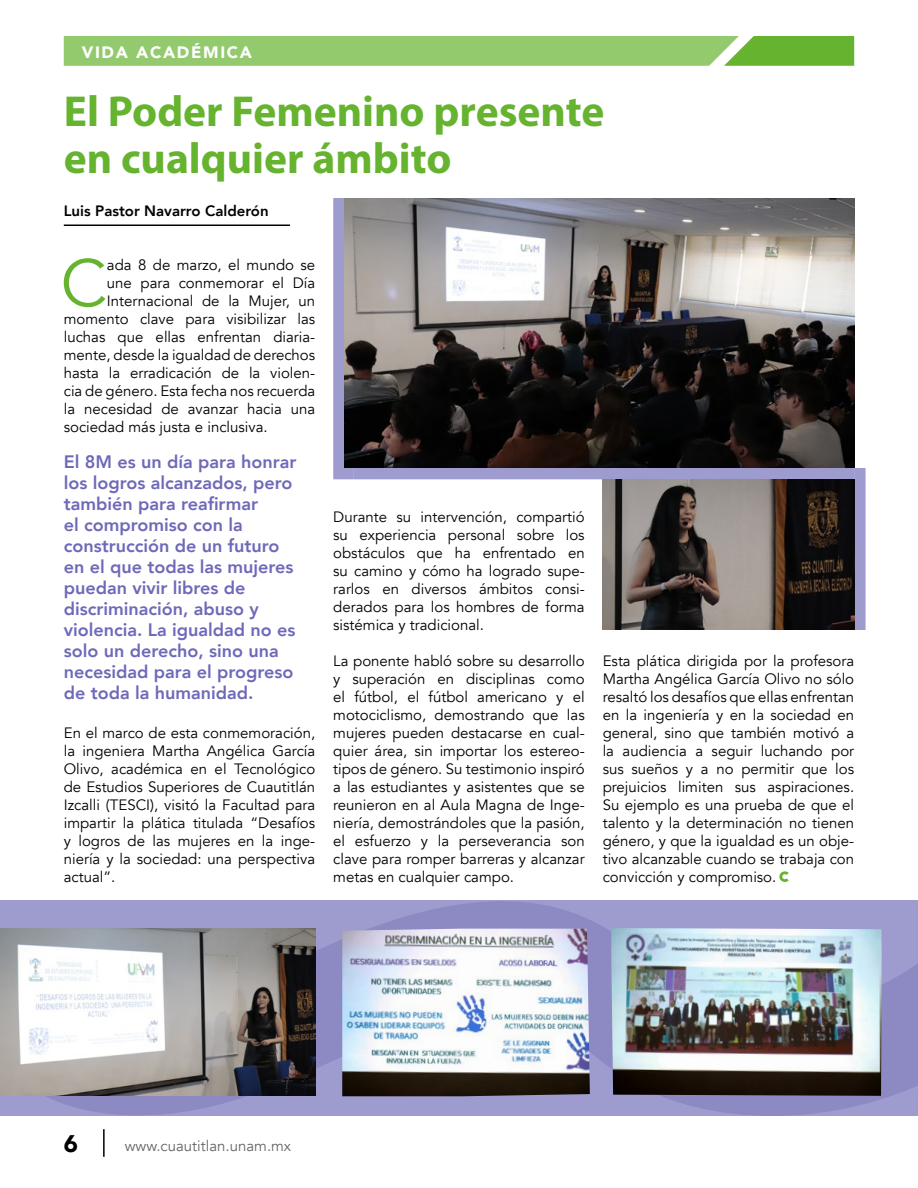
<style>
.page{position:relative;width:918px;height:1188px;background:#fff}
.page>*{position:absolute;margin:0;border:0;box-sizing:border-box;transform-origin:0 0}
.t1{font:65.85px "Avenir";color:#65b32e}
.t2{font:700 43.5px/46.5px "Myriad Pro";color:#65b32e}
.t3{font:900 24px "Avenir";color:#000}
.t4{font:800 18px/21px "Avenir";color:#6e69b8}
.t5{font:900 16.5px "Avenir";letter-spacing:.1em;color:#fff}
.t6{font:15px/18px "Avenir";color:#000;text-align:justify}
.t7{font:800 15px "Avenir";color:#000}
.t8{font:15px "Avenir";color:#666}
</style>
<div class="page">
<svg style="left:333px;top:198px;width:533px;height:432px"></svg>
<svg style="left:0;top:900px;width:918px;height:216px;background:#9794ca"></svg>
<img style="left:0;top:929px;width:315px;height:167px">
<img style="left:344px;top:198px;width:510px;height:270px">
<img style="left:603px;top:479px;width:251px;height:151px">
<hr style="left:64px;top:225px;width:226px;height:1px;background:#000">
<svg style="left:779px;top:871px;width:10px;height:11px"></svg>
<img style="left:342px;top:929px;width:248px;height:167px">
<img style="left:611px;top:928px;width:271px;height:168px">
<svg style="left:64px;top:36px;width:790px;height:30px;background:#8fc867"></svg>
<hr style="left:103px;top:1129px;width:2px;height:28px;background:#000">
<p class="t5" style="left:82px;top:38px;width:172px">VIDA ACADÉMICA</p>
<h2 class="t2" style="left:64px;top:87px;width:542px">El Poder Femenino presente en cualquier ámbito</h2>
<p class="t7" style="left:64px;top:199px;width:206px">Luis Pastor Navarro Calderón</p>
<h1 class="t1" style="left:61px;top:244px;width:48px">C</h1>
<p class="t6" style="left:107px;top:256px;width:210px">ada 8 de marzo, el mundo se</p>
<p class="t6" style="left:107px;top:274px;width:210px">une para conmemorar el Día</p>
<p class="t6" style="left:107px;top:292px;width:210px">Internacional de la Mujer, un</p>
<p class="t6" style="left:64px;top:310px;width:253px">momento clave para visibilizar las</p>
<p class="t6" style="left:64px;top:328px;width:253px">luchas que ellas enfrentan diaria-</p>
<p class="t6" style="left:64px;top:346px;width:253px">mente, desde la igualdad de derechos</p>
<p class="t6" style="left:64px;top:364px;width:253px">hasta la erradicación de la violen-</p>
<p class="t6" style="left:64px;top:382px;width:253px">cia de género. Esta fecha nos recuerda</p>
<p class="t6" style="left:64px;top:400px;width:253px">la necesidad de avanzar hacia una</p>
<p class="t6" style="left:64px;top:418px;width:205px">sociedad más justa e inclusiva.</p>
<p class="t4" style="left:64px;top:451px;width:234px">El 8M es un día para honrar los logros alcanzados, pero también para reafirmar<br>el compromiso con la construcción de un futuro en el que todas las mujeres puedan vivir libres de discriminación, abuso y violencia. La igualdad no es solo un derecho, sino una necesidad para el progreso de toda la humanidad.</p>
<p class="t6" style="left:64px;top:724px;width:253px">En el marco de esta conmemoración, la ingeniera Martha Angélica García Olivo, académica en el Tecnológico de Estudios Superiores de Cuautitlán Izcalli (TESCI), visitó la Facultad para impartir la plática titulada “Desafíos y logros de las mujeres en la inge&shy;niería y la sociedad: una perspectiva actual”.</p>
<p class="t6" style="left:333px;top:508px;width:253px">Durante su intervención, compartió su experiencia personal sobre los obstáculos que ha enfrentado en su camino y cómo ha logrado supe&shy;rarlos en diversos ámbitos consi&shy;derados para los hombres de forma sistémica y tradicional.</p>
<p class="t6" style="left:333px;top:652px;width:253px">La ponente habló sobre su desarrollo y superación en disciplinas como el fútbol, el fútbol americano y el motociclismo, demostrando que las mujeres pueden destacarse en cual&shy;quier área, sin importar los estereo&shy;tipos de género. Su testimonio inspiró a las estudiantes y asistentes que se reunieron en al Aula Magna de Inge&shy;niería, demostrándoles que la pasión, el esfuerzo y la perseverancia son clave para romper barreras y alcanzar metas en cualquier campo.</p>
<p class="t6" style="left:603px;top:652px;width:253px">Esta plática dirigida por la profesora Martha Angélica García Olivo no sólo resaltó los desafíos que ellas enfrentan en la ingeniería y en la sociedad en general, sino que también motivó a la audiencia a seguir luchando por sus sueños y a no permitir que los prejuicios limiten sus aspiraciones.<br>Su ejemplo es una prueba de que el talento y la determinación no tienen género, y que la igualdad es un obje&shy;tivo alcanzable cuando se trabaja con convicción y compromiso.</p>
<h3 class="t3" style="left:64px;top:1123px;width:16px">6</h3>
<p class="t8" style="left:125px;top:1136px;width:168px">www.cuautitlan.unam.mx</p>
</div>
